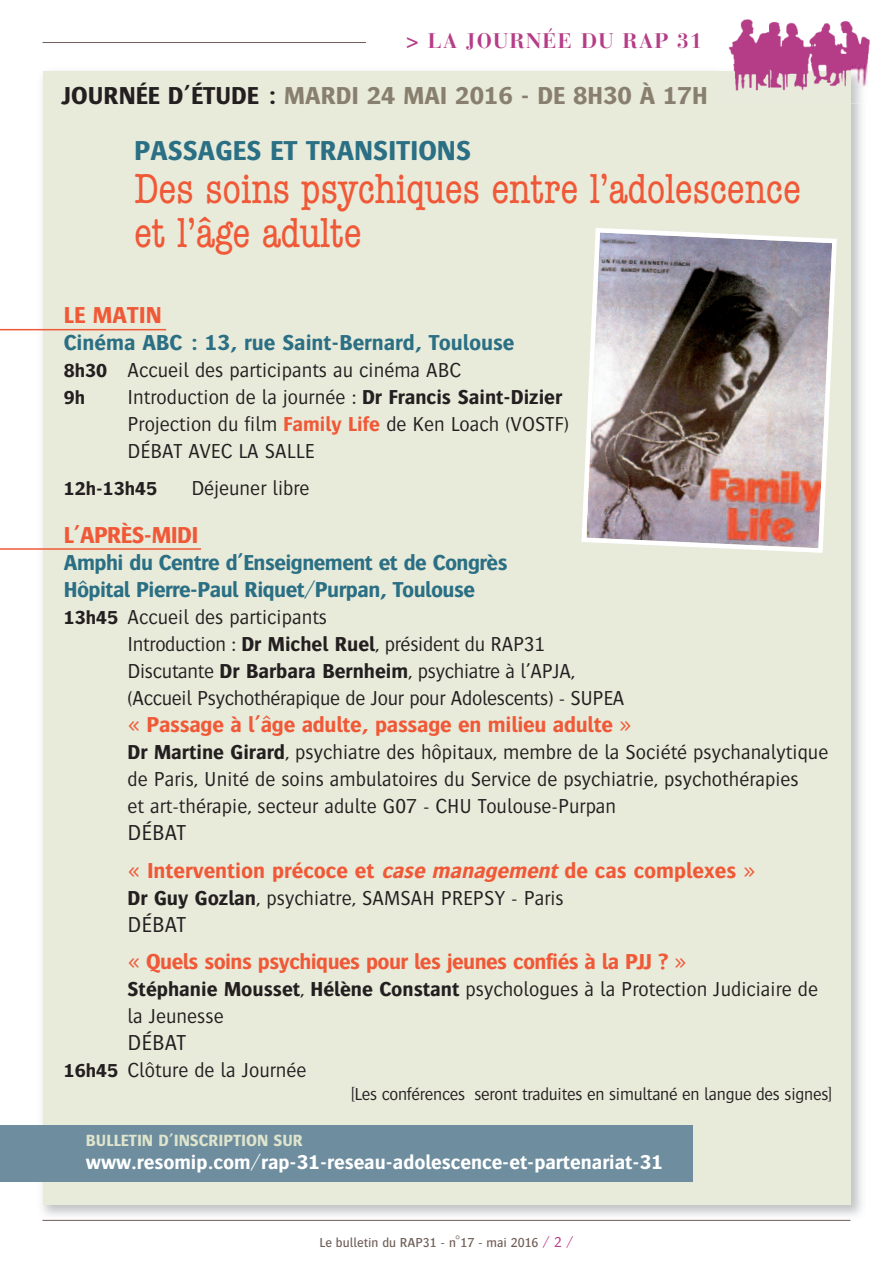
<style>
.page{position:relative;width:893px;height:1263px;background:#fff}
.page>*{position:absolute;margin:0;border:0;box-sizing:border-box;transform-origin:0 0}
.t1{font:condensed 43.5px/43.5px "American Typewriter";letter-spacing:-.01em;color:#f05937}
.t2{font:700 28.5px "Bosis";color:#2a6f84}
.t3{font:700 25.5px "Bosis";color:#887f6f}
.t4{font:700 24px "Bosis";letter-spacing:-.025em;color:#f05937}
.t5{font:700 22.5px/37.5px "Bosis";letter-spacing:-.01em;color:#f05937}
.t6{font:700 22.5px/27px "Bosis";letter-spacing:-.025em;color:#2a6f84}
.t7{font:700 22.5px "Bosis";color:#2a6f84}
.t8{font:300 22.5px "Bosis";color:#231f20}
.t9{font:300 21px/27px "Bosis";color:#231f20}
.t10{font:700 21px "Bauer Bodoni";letter-spacing:.06em;color:#b53d87}
.t11{font:700 20.7px "Bosis";color:#fff}
.t12{font:700 19.5px "Bosis";color:#231f20}
.t13{font:300 18px "Bosis";letter-spacing:-.015em;color:#231f20}
.t14{font:700 16.95px "Bosis";color:#dfe5cc}
.t15{font:500 13.5px "Bosis";color:#705e57}
.s1{color:#231f20}
.s2{font-weight:700;font-size:19.5px}
.s3{font-weight:700}
.s4{font-weight:700;color:#f05937}
.s5{font-weight:300;color:#231f20}
.s6{font-style:italic}
.s7{font-weight:300;font-size:15px;color:#b53d87}
</style>
<div class="page">
<img style="left:36px;top:80px;width:826px;height:1141px">
<div style="left:43px;top:71px;width:807px;height:1134px;background:#e8eada"></div>
<hr style="left:43px;top:1220px;width:807px;height:1px;background:#705e57">
<hr style="left:43px;top:42px;width:396px;height:1px;background:#705e57">
<div style="left:366px;top:18px;width:336px;height:45px;background:#fff"></div>
<img style="left:728px;top:19px;width:142px;height:84px">
<img style="left:581px;top:228px;width:256px;height:325px">
<hr style="left:0;top:329px;width:166px;height:1px;background:#f05937">
<hr style="left:0;top:548px;width:201px;height:2px;background:#f05937">
<div style="left:0;top:1125px;width:693px;height:57px;background:#6e8d9e"></div>
<p class="t10" style="left:406px;top:33px;width:297px">&gt; LA JOURNÉE DU RAP 31</p>
<p class="t3" style="left:63px;top:80px;width:646px"><span class="s1">JOURNÉE D’ÉTUDE :</span> MARDI 24 MAI 2016 - DE 8H30 À 17H</p>
<h2 class="t2" style="left:134px;top:133px;width:338px">PASSAGES ET TRANSITIONS</h2>
<h1 class="t1" style="left:134px;top:166px;width:668px">Des soins psychiques entre l’adolescence et l’âge adulte</h1>
<p class="t4" style="left:64px;top:300px;width:99px">LE MATIN</p>
<p class="t7" style="left:64px;top:329px;width:452px">Cinéma ABC : 13, rue Saint-Bernard, Toulouse</p>
<p class="t9" style="left:64px;top:356px;width:399px"><span class="s2">8h30</span> Accueil des participants au cinéma ABC</p>
<p class="t12" style="left:64px;top:385px;width:23px">9h</p>
<p class="t9" style="left:128px;top:383px;width:443px">Introduction de la journée : <span class="s3">Dr Francis Saint-Dizier<br></span>Projection du film <span class="s4">Family Life</span> de Ken Loach (VOSTF)<br>DÉBAT AVEC LA SALLE</p>
<p class="t12" style="left:64px;top:477px;width:95px">12h-13h45</p>
<p class="t9" style="left:191px;top:474px;width:120px">Déjeuner libre</p>
<p class="t4" style="left:64px;top:521px;width:136px">L’APRÈS-MIDI</p>
<p class="t6" style="left:64px;top:549px;width:445px">Amphi du Centre d’Enseignement et de Congrès<br>Hôpital Pierre-Paul Riquet/Purpan, Toulouse</p>
<p class="t9" style="left:128px;top:603px;width:498px;text-indent:-64px"><span class="s2">13h45</span> Accueil des participants<br>Introduction : <span class="s3">Dr Michel Ruel</span>, président du RAP31<br>Discutante <span class="s3">Dr Barbara Bernheim</span>, psychiatre à l’APJA, (Accueil Psychothérapique de Jour pour Adolescents) - SUPEA</p>
<p class="t5" style="left:128px;top:705px;width:506px">« Passage à l’âge adulte, passage en milieu adulte »</p>
<p class="t9" style="left:128px;top:738px;width:702px"><span class="s3">Dr Martine Girard</span>, psychiatre des hôpitaux, membre de la Société psychanalytique de Paris, Unité de soins ambulatoires du Service de psychiatrie, psychothérapies<br>et art-thérapie, secteur adulte G07 - CHU Toulouse-Purpan</p>
<p class="t5" style="left:128px;top:813px;width:630px"><span class="s5">DÉBAT<br></span>« Intervention précoce et <span class="s6">case management</span> de cas complexes »</p>
<p class="t9" style="left:128px;top:884px;width:438px"><span class="s3">Dr Guy Gozlan</span>, psychiatre, SAMSAH PREPSY - Paris</p>
<p class="t8" style="left:128px;top:911px;width:60px">DÉBAT</p>
<p class="t5" style="left:128px;top:942px;width:561px">« Quels soins psychiques pour les jeunes confiés à la PJJ ? »</p>
<p class="t9" style="left:128px;top:975px;width:692px"><span class="s3">Stéphanie Mousset</span>, <span class="s3">Hélène Constant</span> psychologues à la Protection Judiciaire de la Jeunesse</p>
<p class="t8" style="left:128px;top:1029px;width:60px">DÉBAT</p>
<p class="t9" style="left:64px;top:1056px;width:244px"><span class="s2">16h45</span> Clôture de la Journée</p>
<p class="t13" style="left:351px;top:1083px;width:483px">[Les conférences seront traduites en simultané en langue des signes]</p>
<p class="t14" style="left:86px;top:1130px;width:219px">BULLETIN D’INSCRIPTION SUR</p>
<p class="t11" style="left:86px;top:1150px;width:579px">www.resomip.com/rap-31-reseau-adolescence-et-partenariat-31</p>
<p class="t15" style="left:320px;top:1234px;width:255px">Le bulletin du RAP31 - n°17 - mai 2016 <span class="s7">/ 2 /</span></p>
</div>
